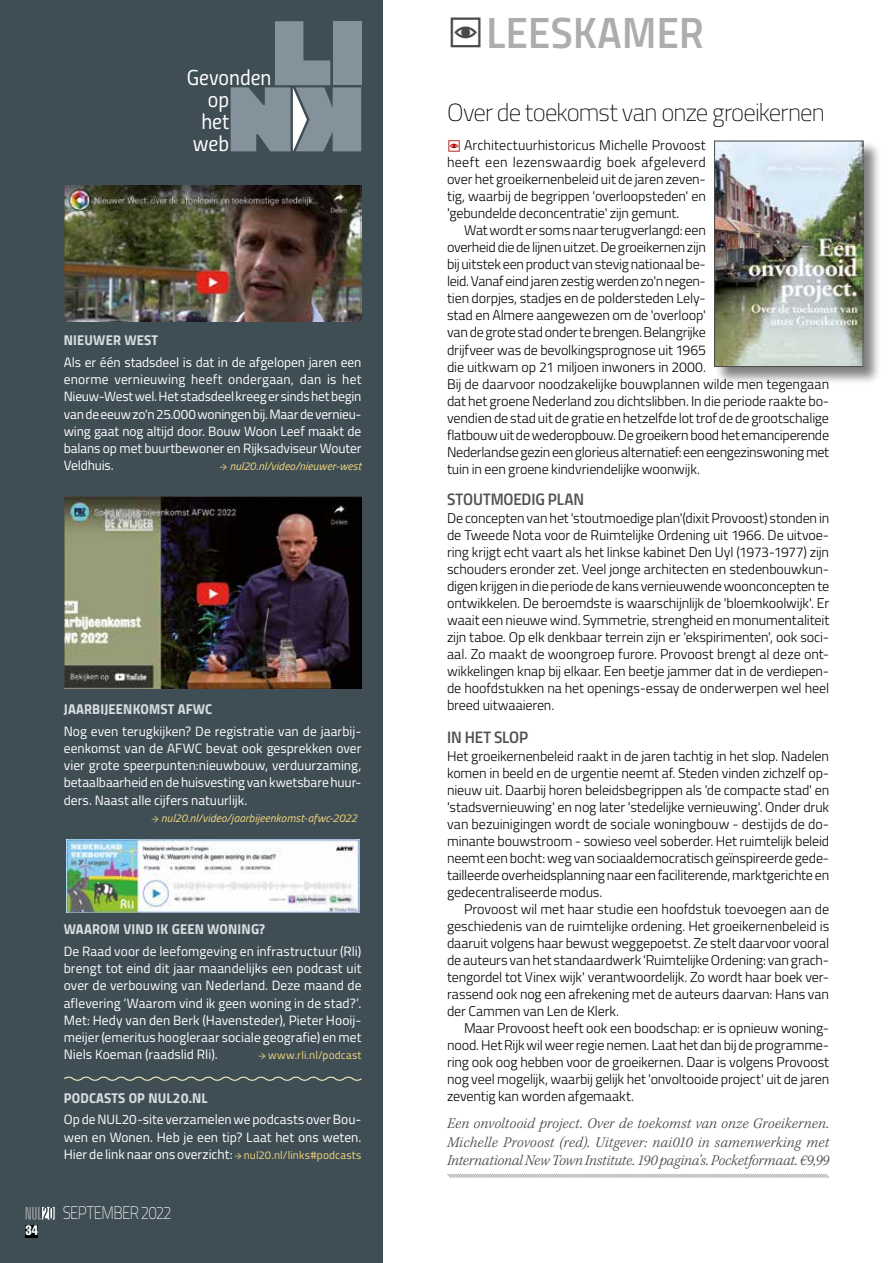
<style>
.page{position:relative;width:893px;height:1263px;background:#fff}
.page>*{position:absolute;margin:0;border:0;box-sizing:border-box;transform-origin:0 0}
.t1{font:43.8px "Titillium Semibold Upright";letter-spacing:.01em;color:#adadad}
.t2{font:100 24.75px "Titillium";letter-spacing:-.035em;color:#000}
.t3{font:21.75px "Titillium Regular Upright";color:#fff}
.t4{font:100 18px "Titillium";letter-spacing:-.045em;color:#fff;scale:.84 1}
.t5{font:16.65px "Titillium Semibold Upright";letter-spacing:-.01em;color:#525251}
.t6{font:italic 300 15.3px/18.5px "Kepler Std";letter-spacing:-.01em;color:#4a4a49;text-align:justify}
.t7{font:14.25px "Titillium Bold Upright";letter-spacing:.01em;color:#d7dde1}
.t8{font:300 14.1px/17px "Titillium";letter-spacing:-.015em;color:#000;text-align:justify}
.t9{font:13.5px/17.2px "Titillium";color:#fff;text-align:justify}
.t10{font:extra-condensed 13.5px "Helvetica";color:#fff}
.t11{font:italic 11.25px "Titillium";letter-spacing:.01em;color:#f5d87e}
.t12{font:11.25px "Titillium";letter-spacing:.02em;color:#f5d87e}
.s1{font-family:"Kepler Std";font-style:normal}
.s2{font-family:"Kepler Std"}
.s3{font-family:"Kepler Std";font-size:11.25px;color:#f5d87e}
.s4{font-size:11.25px;color:#f5d87e}
.s5{font-family:"Button Bonus Square Positive";font-size:37.2px;color:#4a4a49}
.s6{font-family:"Button Bonus Square Positive";font-weight:400;color:#ae0f0a}
</style>
<div class="page">
<div style="left:0;top:0;width:382px;height:1263px;background:#3f4e55"></div>
<svg style="left:26px;top:1207px;width:29px;height:13px"></svg>
<div style="left:26px;top:1225px;width:12px;height:12px;background:#000"></div>
<svg style="left:231px;top:21px;width:130px;height:131px"></svg>
<svg style="left:64px;top:1076px;width:298px;height:5px"></svg>
<svg style="left:447px;top:1173px;width:382px;height:5px"></svg>
<div style="left:714px;top:141px;width:167px;height:244px;background:#000;opacity:.5"></div>
<img style="left:716px;top:143px;width:145px;height:222px">
<div style="left:714px;top:141px;width:149px;height:226px;border:1px solid #4a4a49"></div>
<img style="left:64px;top:186px;width:297px;height:136px">
<img style="left:64px;top:496px;width:297px;height:192px">
<img style="left:66px;top:840px;width:293px;height:72px">
<h3 class="t3" style="left:187px;top:61px;width:86px">Gevonden</h3>
<h3 class="t3" style="left:208px;top:83px;width:23px">op</h3>
<h3 class="t3" style="left:201px;top:105px;width:29px">het</h3>
<h3 class="t3" style="left:193px;top:127px;width:38px">web</h3>
<p class="t7" style="left:64px;top:329px;width:96px">NIEUWER WEST</p>
<p class="t9" style="left:64px;top:353px;width:299px">Als er één stadsdeel is dat in de afgelopen jaren een enorme vernieuwing heeft ondergaan, dan is het Nieuw-West wel. Het stadsdeel kreeg er sinds het begin van de eeuw zo'n 25.000 woningen bij. Maar de vernieu&shy;wing gaat nog altijd door. Bouw Woon Leef maakt de balans op met buurtbewoner en Rijksadviseur Wouter Veldhuis.</p>
<p class="t11" style="left:220px;top:458px;width:143px"><span class="s1">→</span> nul20.nl/video/nieuwer-west</p>
<p class="t7" style="left:64px;top:698px;width:150px">JAARBIJEENKOMST AFWC</p>
<p class="t9" style="left:64px;top:721px;width:299px">Nog even terugkijken? De registratie van de jaarbij&shy;eenkomst van de AFWC bevat ook gesprekken over vier grote speerpunten:nieuwbouw, verduurzaming, betaalbaarheid en de huisvesting van kwetsbare huur&shy;ders. Naast alle cijfers natuurlijk.</p>
<p class="t11" style="left:151px;top:810px;width:207px"><span class="s1">→</span> nul20.nl/video/jaarbijeenkomst-afwc-2022</p>
<p class="t10" style="left:26px;top:1221px;width:14px">34</p>
<p class="t7" style="left:64px;top:918px;width:203px">WAAROM VIND IK GEEN WONING?</p>
<p class="t9" style="left:64px;top:942px;width:299px">De Raad voor de leefomgeving en infrastructuur (Rli) brengt tot eind dit jaar maandelijks een podcast uit over de verbouwing van Nederland. Deze maand de aflevering ‘Waarom vind ik geen woning in de stad?’.<br>Met: Hedy van den Berk (Havensteder), Pieter Hooij&shy;meijer (emeritus hoogleraar sociale geografie) en met Niels Koeman (raadslid Rli).</p>
<p class="t12" style="left:258px;top:1047px;width:104px"><span class="s2">→</span> www.rli.nl/podcast</p>
<p class="t7" style="left:64px;top:1087px;width:145px">PODCASTS OP NUL20.NL</p>
<p class="t9" style="left:64px;top:1110px;width:299px">Op de NUL20-site verzamelen we podcasts over Bou&shy;wen en Wonen. Heb je een tip? Laat het ons weten.<br>Hier de link naar ons overzicht: <span class="s3">→</span> <span class="s4">nul20.nl/links#podcasts</span></p>
<p class="t4" style="left:63px;top:1200px;width:131px">SEPTEMBER 2022</p>
<h1 class="t1" style="left:447px;top:-1px;width:258px"><span class="s5">\</span>LEESKAMER</h1>
<h2 class="t2" style="left:447px;top:94px;width:379px">Over de toekomst van onze groeikernen</h2>
<p class="t8" style="left:447px;top:136px;width:260px"><span class="s6">\</span> Architectuurhistoricus Michelle Provoost heeft een lezenswaardig boek afgeleverd over het groeikernenbeleid uit de jaren zeven&shy;tig, waarbij de begrippen 'overloopsteden' en 'gebundelde deconcentratie' zijn gemunt.</p>
<p class="t8" style="left:447px;top:221px;width:384px;text-align:left;text-indent:17px">Wat wordt er soms naar terugverlangd: een<br>overheid die de lijnen uitzet. De groeikernen zijn<br>bij uitstek een product van stevig nationaal be-<br>leid. Vanaf eind jaren zestig werden zo'n negen-<br>tien dorpjes, stadjes en de poldersteden Lely-<br>stad en Almere aangewezen om de 'overloop'<br>van de grote stad onder te brengen. Belangrijke<br>drijfveer was de bevolkingsprognose uit 1965<br>die uitkwam op 21 miljoen inwoners in 2000.<br>Bij de daarvoor noodzakelijke bouwplannen wilde men tegengaan dat het groene Nederland zou dichtslibben. In die periode raakte bo&shy;vendien de stad uit de gratie en hetzelfde lot trof de de grootschalige flatbouw uit de wederopbouw. De groeikern bood het emanciperende Nederlandse gezin een glorieus alternatief: een eengezinswoning met tuin in een groene kindvriendelijke woonwijk.</p>
<p class="t5" style="left:447px;top:486px;width:139px">STOUTMOEDIG PLAN</p>
<p class="t8" style="left:447px;top:509px;width:384px">De concepten van het 'stoutmoedige plan'(dixit Provoost) stonden in de Tweede Nota voor de Ruimtelijke Ordening uit 1966. De uitvoe&shy;ring krijgt echt vaart als het linkse kabinet Den Uyl (1973-1977) zijn schouders eronder zet. Veel jonge architecten en stedenbouwkun&shy;digen krijgen in die periode de kans vernieuwende woonconcepten te ontwikkelen. De beroemdste is waarschijnlijk de 'bloemkoolwijk'. Er waait een nieuwe wind. Symmetrie, strengheid en monumentaliteit zijn taboe. Op elk denkbaar terrein zijn er 'ekspirimenten', ook soci&shy;aal. Zo maakt de woongroep furore. Provoost brengt al deze ont&shy;wikkelingen knap bij elkaar. Een beetje jammer dat in de verdiepen&shy;de hoofdstukken na het openings-essay de onderwerpen wel heel breed uitwaaieren.</p>
<p class="t5" style="left:447px;top:724px;width:83px">IN HET SLOP</p>
<p class="t8" style="left:447px;top:747px;width:384px">Het groeikernenbeleid raakt in de jaren tachtig in het slop. Nadelen komen in beeld en de urgentie neemt af. Steden vinden zichzelf op&shy;nieuw uit. Daarbij horen beleidsbegrippen als 'de compacte stad' en 'stadsvernieuwing' en nog later 'stedelijke vernieuwing'. Onder druk van bezuinigingen wordt de sociale woningbouw - destijds de do&shy;minante bouwstroom - sowieso veel soberder. Het ruimtelijk beleid neemt een bocht: weg van sociaaldemocratisch geïnspireerde gede&shy;tailleerde overheidsplanning naar een faciliterende, marktgerichte en gedecentraliseerde modus.</p>
<p class="t8" style="left:447px;top:900px;width:384px;text-indent:17px">Provoost wil met haar studie een hoofdstuk toevoegen aan de geschiedenis van de ruimtelijke ordening. Het groeikernenbeleid is daaruit volgens haar bewust weggepoetst. Ze stelt daarvoor vooral de auteurs van het standaardwerk 'Ruimtelijke Ordening: van grach&shy;tengordel tot Vinex wijk' verantwoordelijk. Zo wordt haar boek ver&shy;rassend ook nog een afrekening met de auteurs daarvan: Hans van der Cammen van Len de Klerk.</p>
<p class="t8" style="left:447px;top:1019px;width:384px;text-indent:17px">Maar Provoost heeft ook een boodschap: er is opnieuw woning&shy;nood. Het Rijk wil weer regie nemen. Laat het dan bij de programme&shy;ring ook oog hebben voor de groeikernen. Daar is volgens Provoost nog veel mogelijk, waarbij gelijk het 'onvoltooide project' uit de jaren zeventig kan worden afgemaakt.</p>
<p class="t6" style="left:447px;top:1115px;width:384px">Een onvoltooid project. Over de toekomst van onze Groeikernen.<br>Michelle Provoost (red). Uitgever: nai010 in samenwerking met International New Town Institute. 190 pagina's. Pocketformaat. €9,99</p>
</div>
